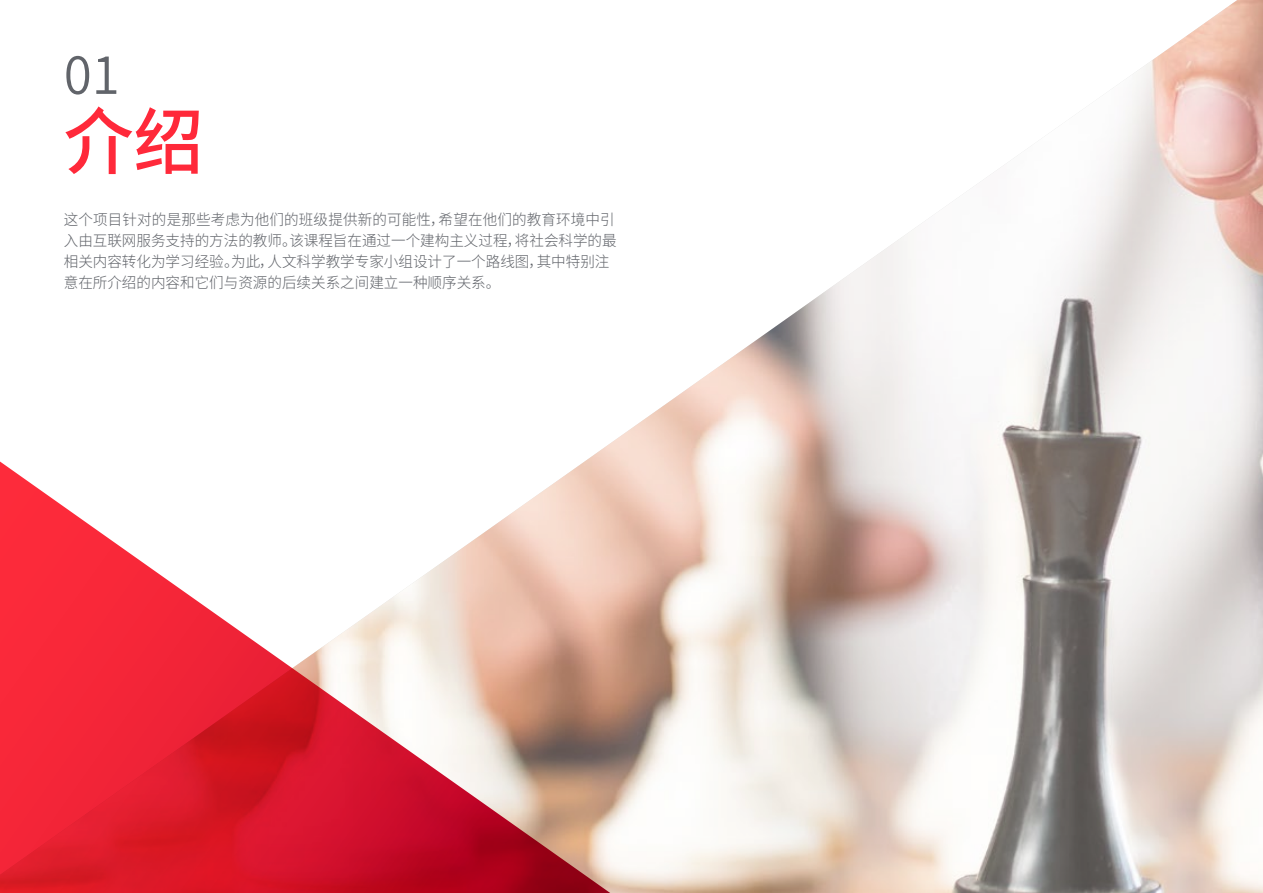
<style>
.page{position:relative;width:1263px;height:893px;background:#fff}
.page>*{position:absolute;margin:0;border:0;box-sizing:border-box;transform-origin:0 0}
.t1{font:500 72px "Source Han Sans CN";color:#ff293a}
.t2{font:52.5px "Source Han Sans CN";color:#61646a}
.t3{font:300 15px/21px "Source Han Sans CN";color:#61646a}
</style>
<div class="page">
<img style="left:607px;top:0;width:656px;height:893px">
<svg style="left:0;top:446px;width:640px;height:447px"></svg>
<h2 class="t2" style="left:64px;top:45px;width:57px">01</h2>
<h1 class="t1" style="left:64px;top:101px;width:141px">介绍</h1>
<p class="t3" style="left:64px;top:209px;width:554px">这个项目针对的是那些考虑为他们的班级提供新的可能性，希望在他们的教育环境中引入由互联网服务支持的方法的教师。该课程旨在通过一个建构主义过程，将社会科学的最相关内容转化为学习经验。为此，人文科学教学专家小组设计了一个路线图，其中特别注意在所介绍的内容和它们与资源的后续关系之间建立一种顺序关系。</p>
</div>
